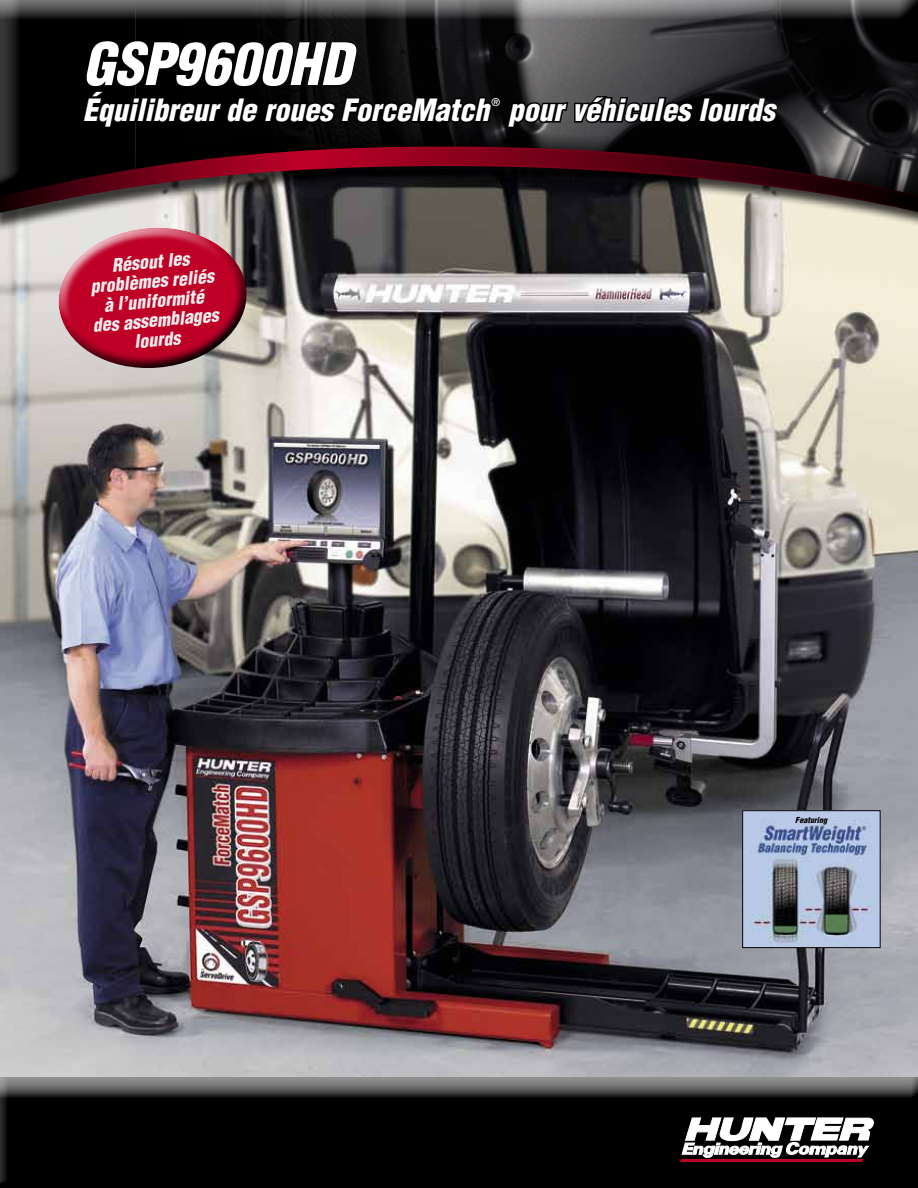
<style>
.page{position:relative;width:918px;height:1188px;background:#fff}
.page>*{position:absolute;margin:0;border:0;box-sizing:border-box;transform-origin:0 0}
.t1{font:italic 900 condensed 57px "Helvetica";letter-spacing:.005em;color:#fff}
.t2{font:italic 900 condensed 30px "Helvetica";color:#fff}
.t3{font:italic 900 condensed 18px/19.5px "Helvetica";color:#ebebeb;text-align:center}
.t4{font:700 condensed 10.5px "Helvetica";color:#fff}
.t5{font:italic 900 condensed 8.1px "Helvetica";color:#000}
</style>
<div class="page">
<img style="left:0;top:232px;width:918px;height:844px">
<img style="left:745px;top:813px;width:133px;height:133px">
<div style="left:0;top:1078px;width:918px;height:110px;background:#000;opacity:.75"></div>
<svg style="left:680px;top:1118px;width:194px;height:44px"></svg>
<div style="left:0;top:0;width:918px;height:232px;background:#000;opacity:.75"></div>
<div style="left:0;top:0;width:918px;height:216px;background:#000;opacity:.75"></div>
<svg style="left:0;top:145px;width:918px;height:72px;background:#4a2f33"></svg>
<svg style="left:80px;top:40px;width:615px;height:95px;background:#151516"></svg>
<svg style="left:51px;top:219px;width:204px;height:159px;background:#ba4b60"></svg>
<h1 class="t1" style="left:83px;top:29px;width:271px">GSP9600HD</h1>
<h2 class="t2" style="left:83px;top:91px;width:408px">Équilibreur de roues ForceMatch</h2>
<p class="t4" style="left:491px;top:96px;width:10px">®</p>
<h2 class="t2" style="left:508px;top:91px;width:268px">pour véhicules lourds</h2>
<p class="t3" style="left:87px;top:257px;width:128px;rotate:-5deg">Résout les problèmes reliés à l’uniformité des assemblages lourds</p>
<p class="t5" style="left:795px;top:815px;width:33px">Featuring</p>
</div>
